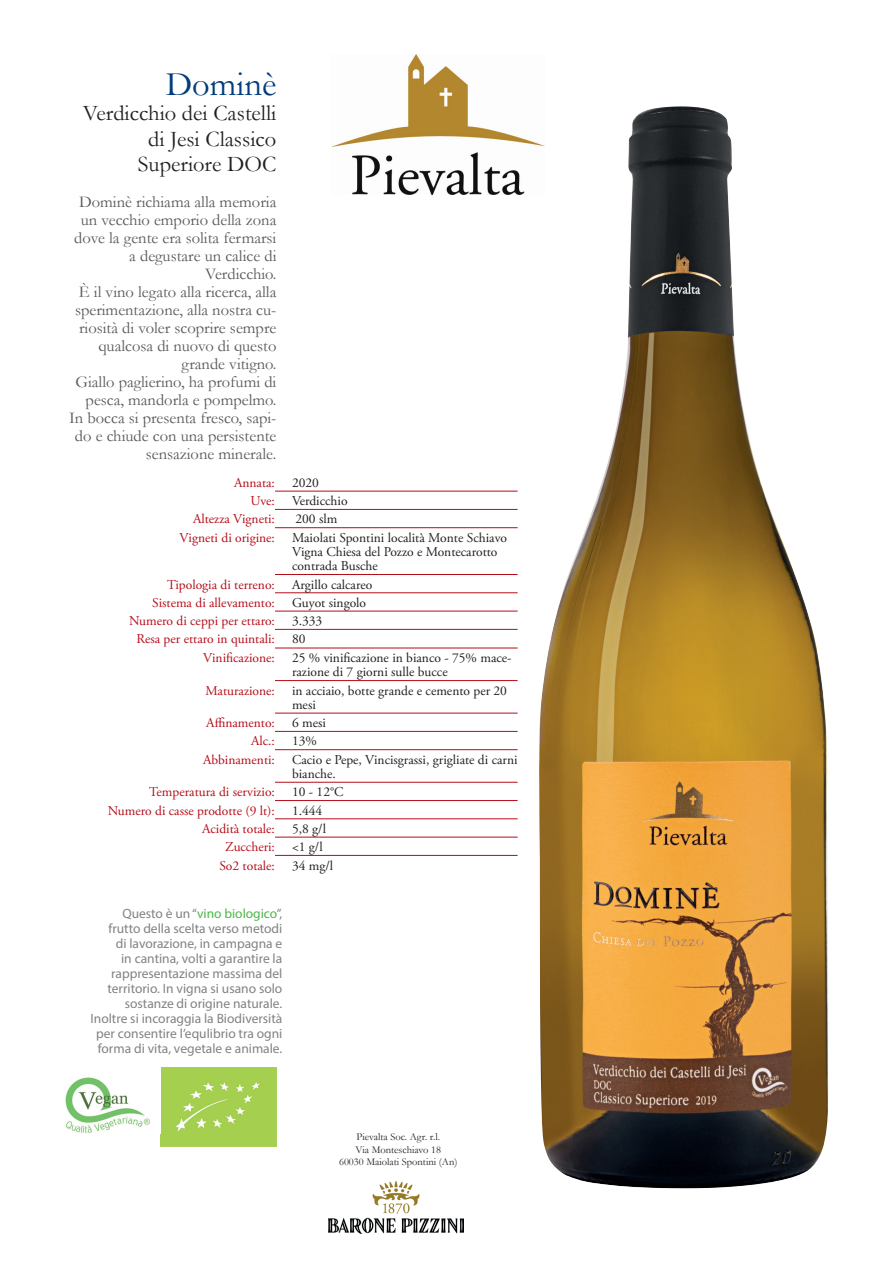
<style>
.page{position:relative;width:893px;height:1263px;background:#fff}
.page>*{position:absolute;margin:0;border:0;box-sizing:border-box;transform-origin:0 0}
.t1{font:34.5px "Garamond";color:#013d7d}
.t2{font:22.5px/25.5px "Garamond";color:#231f20;text-align:right}
.t3{font:16.5px/18px "Garamond";color:#57585a;text-align:right}
.t4{font:13.5px/14.2px "Adobe Garamond Pro";color:#231f20}
.t5{font:13.5px/15px "Myriad Pro";color:#808285;text-align:right}
.t6{font:13.5px "Adobe Garamond Pro";color:#b50e1a}
.t7{font:10.5px/12.6px "Garamond";color:#231f20;text-align:center}
.s1{color:#4cb848}
</style>
<div class="page">
<img style="left:161px;top:1067px;width:116px;height:80px">
<img style="left:65px;top:1077px;width:85px;height:56px">
<img style="left:328px;top:1181px;width:136px;height:53px">
<hr style="left:275px;top:491px;width:243px;height:1px;background:#b50e1a">
<hr style="left:275px;top:509px;width:243px;height:1px;background:#b50e1a">
<hr style="left:275px;top:527px;width:243px;height:1px;background:#b50e1a">
<hr style="left:275px;top:574px;width:243px;height:1px;background:#b50e1a">
<hr style="left:275px;top:592px;width:243px;height:1px;background:#b50e1a">
<hr style="left:275px;top:611px;width:243px;height:1px;background:#b50e1a">
<hr style="left:275px;top:629px;width:243px;height:1px;background:#b50e1a">
<hr style="left:275px;top:648px;width:243px;height:1px;background:#b50e1a">
<hr style="left:275px;top:680px;width:243px;height:1px;background:#b50e1a">
<hr style="left:275px;top:713px;width:243px;height:1px;background:#b50e1a">
<hr style="left:275px;top:731px;width:243px;height:1px;background:#b50e1a">
<hr style="left:275px;top:749px;width:243px;height:1px;background:#b50e1a">
<hr style="left:275px;top:782px;width:243px;height:1px;background:#b50e1a">
<hr style="left:275px;top:800px;width:243px;height:1px;background:#b50e1a">
<hr style="left:275px;top:818px;width:243px;height:1px;background:#b50e1a">
<hr style="left:275px;top:837px;width:243px;height:1px;background:#b50e1a">
<hr style="left:275px;top:855px;width:243px;height:1px;background:#b50e1a">
<img style="left:332px;top:54px;width:207px;height:140px">
<img style="left:539px;top:106px;width:289px;height:1082px">
<h1 class="t1" style="left:166px;top:61px;width:112px">Dominè</h1>
<h2 class="t2" style="left:83px;top:100px;width:195px">Verdicchio dei Castelli di Jesi Classico<br>Superiore DOC</h2>
<p class="t3" style="left:69px;top:193px;width:209px">Dominè richiama alla memoria un vecchio emporio della zona dove la gente era solita fermarsi a degustare un calice di<br>Verdicchio.<br>È il vino legato alla ricerca, alla sperimentazione, alla nostra cu&shy;riosità di voler scoprire sempre qualcosa di nuovo di questo grande vitigno.<br>Giallo paglierino, ha profumi di pesca, mandorla e pompelmo.<br>In bocca si presenta fresco, sapi&shy;do e chiude con una persistente sensazione minerale.</p>
<p class="t6" style="left:234px;top:474px;width:43px">Annata:</p>
<p class="t4" style="left:292px;top:476px;width:28px">2020</p>
<p class="t6" style="left:251px;top:493px;width:26px">Uve:</p>
<p class="t4" style="left:292px;top:494px;width:57px">Verdicchio</p>
<p class="t6" style="left:193px;top:511px;width:83px">Altezza Vigneti:</p>
<p class="t4" style="left:295px;top:512px;width:43px">200 slm</p>
<p class="t6" style="left:180px;top:529px;width:97px">Vigneti di origine:</p>
<p class="t4" style="left:292px;top:531px;width:216px">Maiolati Spontini località Monte Schiavo<br>Vigna Chiesa del Pozzo e Montecarotto contrada Busche</p>
<p class="t6" style="left:167px;top:576px;width:109px">Tipologia di terreno:</p>
<p class="t4" style="left:292px;top:578px;width:82px">Argillo calcareo</p>
<p class="t6" style="left:152px;top:594px;width:124px">Sistema di allevamento:</p>
<p class="t4" style="left:292px;top:596px;width:76px">Guyot singolo</p>
<p class="t6" style="left:129px;top:613px;width:147px">Numero di ceppi per ettaro:</p>
<p class="t4" style="left:292px;top:614px;width:32px">3.333</p>
<p class="t6" style="left:137px;top:631px;width:140px">Resa per ettaro in quintali:</p>
<p class="t4" style="left:292px;top:632px;width:15px">80</p>
<p class="t6" style="left:203px;top:650px;width:73px">Vinificazione:</p>
<p class="t4" style="left:292px;top:651px;width:221px">25 % vinificazione in bianco - 75% mace&shy;razione di 7 giorni sulle bucce</p>
<p class="t6" style="left:205px;top:682px;width:71px">Maturazione:</p>
<p class="t4" style="left:292px;top:684px;width:217px">in acciaio, botte grande e cemento per 20 mesi</p>
<p class="t6" style="left:206px;top:715px;width:70px">Affinamento:</p>
<p class="t4" style="left:292px;top:716px;width:35px">6 mesi</p>
<p class="t6" style="left:251px;top:733px;width:25px">Alc.:</p>
<p class="t4" style="left:292px;top:734px;width:26px">13%</p>
<p class="t6" style="left:203px;top:751px;width:73px">Abbinamenti:</p>
<p class="t4" style="left:292px;top:753px;width:227px">Cacio e Pepe, Vincisgrassi, grigliate di carni bianche.</p>
<p class="t6" style="left:149px;top:784px;width:127px">Temperatura di servizio:</p>
<p class="t4" style="left:292px;top:785px;width:53px">10 - 12°C</p>
<p class="t6" style="left:108px;top:802px;width:169px">Numero di casse prodotte (9 lt):</p>
<p class="t4" style="left:292px;top:804px;width:32px">1.444</p>
<p class="t6" style="left:202px;top:820px;width:74px">Acidità totale:</p>
<p class="t4" style="left:292px;top:822px;width:36px">5,8 g/l</p>
<p class="t6" style="left:225px;top:839px;width:51px">Zuccheri:</p>
<p class="t4" style="left:292px;top:840px;width:32px">&lt;1 g/l</p>
<p class="t6" style="left:220px;top:857px;width:57px">So2 totale:</p>
<p class="t4" style="left:292px;top:858px;width:43px">34 mg/l</p>
<p class="t5" style="left:90px;top:906px;width:193px">Questo è un “<span class="s1">vino biologico</span>”, frutto della scelta verso metodi<br>di lavorazione, in campagna e<br>in cantina, volti a garantire la rappresentazione massima del territorio. In vigna si usano solo sostanze di origine naturale.<br>Inoltre si incoraggia la Biodiversità per consentire l’equlibrio tra ogni forma di vita, vegetale e animale.</p>
<p class="t7" style="left:339px;top:1130px;width:120px">Pievalta Soc. Agr. r.l.<br>Via Monteschiavo 18<br>60030 Maiolati Spontini (An)</p>
</div>
